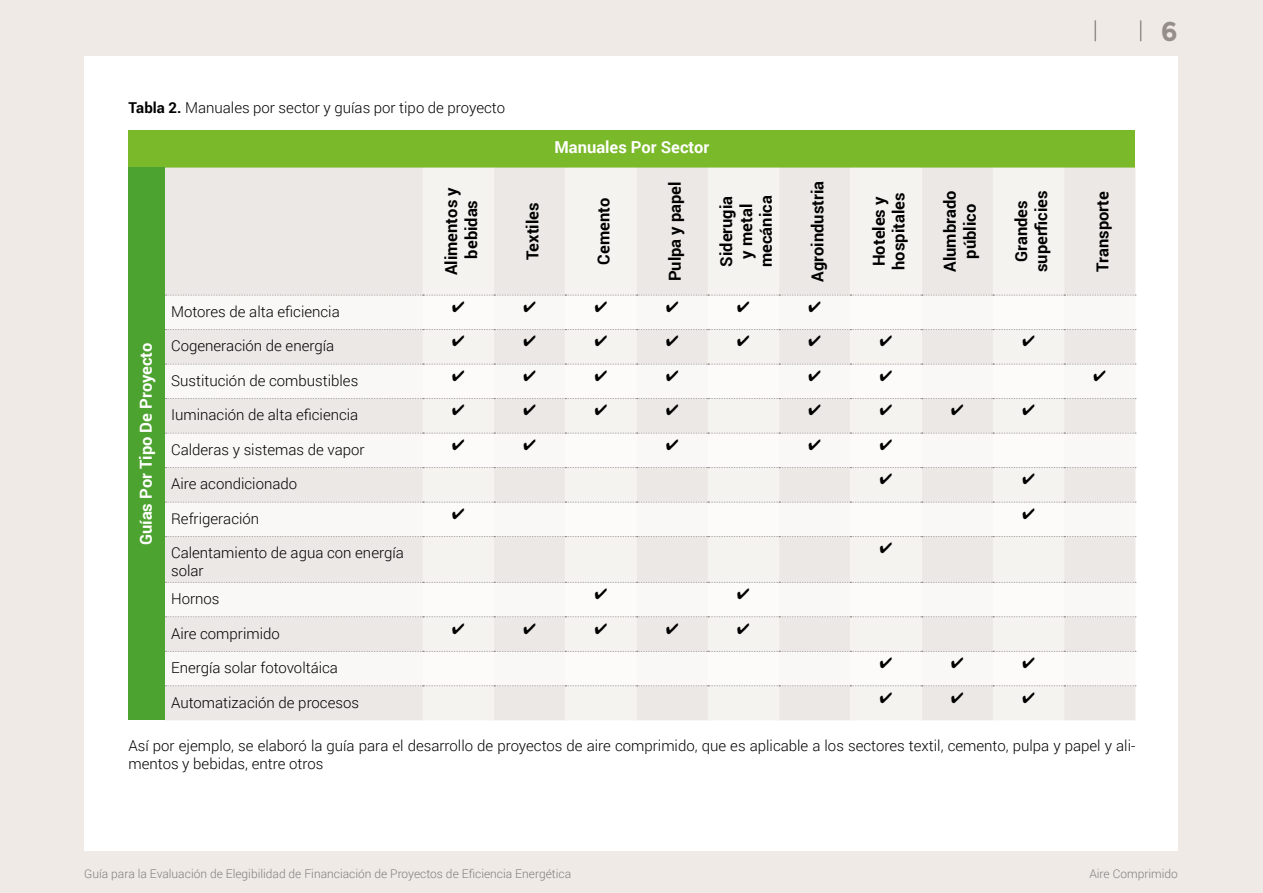
<style>
.page{position:relative;width:1263px;height:893px;background:#efeae6}
.page>*{position:absolute;margin:0;border:0;box-sizing:border-box;transform-origin:0 0}
.t1{font:700 27px "Montserrat";color:#968e8a}
.t2{font:700 16.5px/19.8px "Roboto";color:#000;text-align:center}
.t3{font:700 16.5px "Roboto";color:#fff}
.t4{font:300 15px/18px "Roboto";color:#000}
.t5{font:15px "MS Mincho";color:#000}
.t6{font:300 12px "Roboto";color:#808080}
.s1{font-weight:700}
</style>
<div class="page">
<svg style="left:1140px;top:20px;width:1px;height:21px"></svg>
<hr style="left:1094px;top:20px;width:2px;height:21px;background:#968e8a">
<div style="left:84px;top:56px;width:1094px;height:794px;background:#fff"></div>
<div style="left:128px;top:130px;width:1007px;height:38px;background:#7ab929"></div>
<div style="left:128px;top:168px;width:37px;height:552px;background:#4da32f"></div>
<div style="left:165px;top:168px;width:970px;height:552px;background:#ebe8e6"></div>
<svg style="left:423px;top:168px;width:641px;height:552px;fill:#f5f3f0"></svg>
<svg style="left:165px;top:296px;width:970px;height:389px"></svg>
<svg style="left:423px;top:296px;width:641px;height:389px"></svg>
<svg style="left:165px;top:295px;width:971px;height:1px"></svg>
<svg style="left:165px;top:329px;width:971px;height:1px"></svg>
<svg style="left:165px;top:364px;width:971px;height:1px"></svg>
<svg style="left:165px;top:398px;width:971px;height:1px"></svg>
<svg style="left:165px;top:433px;width:971px;height:1px"></svg>
<svg style="left:165px;top:467px;width:971px;height:1px"></svg>
<svg style="left:165px;top:502px;width:971px;height:1px"></svg>
<svg style="left:165px;top:536px;width:971px;height:1px"></svg>
<svg style="left:165px;top:582px;width:971px;height:1px"></svg>
<svg style="left:165px;top:616px;width:971px;height:1px"></svg>
<svg style="left:165px;top:651px;width:971px;height:1px"></svg>
<svg style="left:165px;top:685px;width:971px;height:1px"></svg>
<p class="t4" style="left:128px;top:98px;width:378px"><span class="s1">Tabla 2.</span> Manuales por sector y guías por tipo de proyecto</p>
<p class="t2" style="left:441px;top:275px;width:89px;rotate:-90deg">Alimentos y bebidas</p>
<p class="t3" style="left:554px;top:136px;width:156px">Manuales Por Sector</p>
<p class="t2" style="left:522px;top:260px;width:59px;rotate:-90deg">Textiles</p>
<p class="t2" style="left:593px;top:265px;width:68px;rotate:-90deg">Cemento</p>
<p class="t2" style="left:664px;top:281px;width:101px;rotate:-90deg">Pulpa y papel</p>
<p class="t2" style="left:716px;top:267px;width:73px;rotate:-90deg">Siderugia y metal mecánica</p>
<p class="t2" style="left:807px;top:282px;width:102px;rotate:-90deg">Agroindustria</p>
<p class="t2" style="left:868px;top:270px;width:79px;text-align:left;rotate:-90deg">Hoteles y hospitales</p>
<p class="t2" style="left:939px;top:272px;width:83px;rotate:-90deg">Alumbrado público</p>
<p class="t2" style="left:1011px;top:272px;width:83px;rotate:-90deg">Grandes superficies</p>
<p class="t2" style="left:1092px;top:272px;width:82px;rotate:-90deg">Transporte</p>
<p class="t3" style="left:134px;top:545px;width:204px;rotate:-90deg">Guías Por Tipo De Proyecto</p>
<p class="t4" style="left:171px;top:302px;width:170px">Motores de alta eficiencia</p>
<p class="t5" style="left:451px;top:299px;width:16px">✔</p>
<p class="t5" style="left:522px;top:299px;width:16px">✔</p>
<p class="t5" style="left:593px;top:299px;width:16px">✔</p>
<p class="t5" style="left:665px;top:299px;width:16px">✔</p>
<p class="t5" style="left:736px;top:299px;width:16px">✔</p>
<p class="t5" style="left:807px;top:299px;width:16px">✔</p>
<p class="t4" style="left:171px;top:336px;width:165px">Cogeneración de energía</p>
<p class="t5" style="left:451px;top:333px;width:16px">✔</p>
<p class="t5" style="left:522px;top:333px;width:16px">✔</p>
<p class="t5" style="left:593px;top:333px;width:16px">✔</p>
<p class="t5" style="left:665px;top:333px;width:16px">✔</p>
<p class="t5" style="left:736px;top:333px;width:16px">✔</p>
<p class="t5" style="left:807px;top:333px;width:16px">✔</p>
<p class="t5" style="left:878px;top:333px;width:16px">✔</p>
<p class="t5" style="left:1021px;top:333px;width:16px">✔</p>
<p class="t4" style="left:171px;top:371px;width:189px">Sustitución de combustibles</p>
<p class="t5" style="left:451px;top:368px;width:16px">✔</p>
<p class="t5" style="left:522px;top:368px;width:16px">✔</p>
<p class="t5" style="left:593px;top:368px;width:16px">✔</p>
<p class="t5" style="left:665px;top:368px;width:16px">✔</p>
<p class="t5" style="left:807px;top:368px;width:16px">✔</p>
<p class="t5" style="left:878px;top:368px;width:16px">✔</p>
<p class="t5" style="left:1092px;top:368px;width:16px">✔</p>
<p class="t4" style="left:171px;top:405px;width:189px">Iuminación de alta eficiencia</p>
<p class="t5" style="left:451px;top:402px;width:16px">✔</p>
<p class="t5" style="left:522px;top:402px;width:16px">✔</p>
<p class="t5" style="left:593px;top:402px;width:16px">✔</p>
<p class="t5" style="left:665px;top:402px;width:16px">✔</p>
<p class="t5" style="left:807px;top:402px;width:16px">✔</p>
<p class="t5" style="left:878px;top:402px;width:16px">✔</p>
<p class="t5" style="left:950px;top:402px;width:16px">✔</p>
<p class="t5" style="left:1021px;top:402px;width:16px">✔</p>
<p class="t4" style="left:171px;top:440px;width:195px">Calderas y sistemas de vapor</p>
<p class="t5" style="left:451px;top:437px;width:16px">✔</p>
<p class="t5" style="left:522px;top:437px;width:16px">✔</p>
<p class="t5" style="left:665px;top:437px;width:16px">✔</p>
<p class="t5" style="left:807px;top:437px;width:16px">✔</p>
<p class="t5" style="left:878px;top:437px;width:16px">✔</p>
<p class="t4" style="left:171px;top:474px;width:128px">Aire acondicionado</p>
<p class="t5" style="left:878px;top:471px;width:16px">✔</p>
<p class="t5" style="left:1021px;top:471px;width:16px">✔</p>
<p class="t4" style="left:171px;top:509px;width:90px">Refrigeración</p>
<p class="t5" style="left:451px;top:506px;width:16px">✔</p>
<p class="t5" style="left:1021px;top:506px;width:16px">✔</p>
<p class="t4" style="left:171px;top:543px;width:234px">Calentamiento de agua con energía solar</p>
<p class="t5" style="left:878px;top:540px;width:16px">✔</p>
<p class="t4" style="left:171px;top:589px;width:50px">Hornos</p>
<p class="t5" style="left:593px;top:586px;width:16px">✔</p>
<p class="t5" style="left:736px;top:586px;width:16px">✔</p>
<p class="t4" style="left:171px;top:624px;width:110px">Aire comprimido</p>
<p class="t5" style="left:451px;top:621px;width:16px">✔</p>
<p class="t5" style="left:522px;top:621px;width:16px">✔</p>
<p class="t5" style="left:593px;top:621px;width:16px">✔</p>
<p class="t5" style="left:665px;top:621px;width:16px">✔</p>
<p class="t5" style="left:736px;top:621px;width:16px">✔</p>
<p class="t4" style="left:171px;top:658px;width:168px">Energía solar fotovoltáica</p>
<p class="t5" style="left:878px;top:655px;width:16px">✔</p>
<p class="t5" style="left:950px;top:655px;width:16px">✔</p>
<p class="t5" style="left:1021px;top:655px;width:16px">✔</p>
<p class="t4" style="left:171px;top:693px;width:189px">Automatización de procesos</p>
<p class="t5" style="left:878px;top:690px;width:16px">✔</p>
<p class="t5" style="left:950px;top:690px;width:16px">✔</p>
<p class="t5" style="left:1021px;top:690px;width:16px">✔</p>
<p class="t4" style="left:128px;top:736px;width:1008px">Así por ejemplo, se elaboró la guía para el desarrollo de proyectos de aire comprimido, que es aplicable a los sectores textil, cemento, pulpa y papel y ali&shy;mentos y bebidas, entre otros</p>
<h1 class="t1" style="left:1161px;top:16px;width:19px">6</h1>
<p class="t6" style="left:84px;top:866px;width:488px">Guía para la Evaluación de Elegibilidad de Financiación de Proyectos de Eficiencia Energética</p>
<p class="t6" style="left:1089px;top:866px;width:90px">Aire Comprimido</p>
</div>
